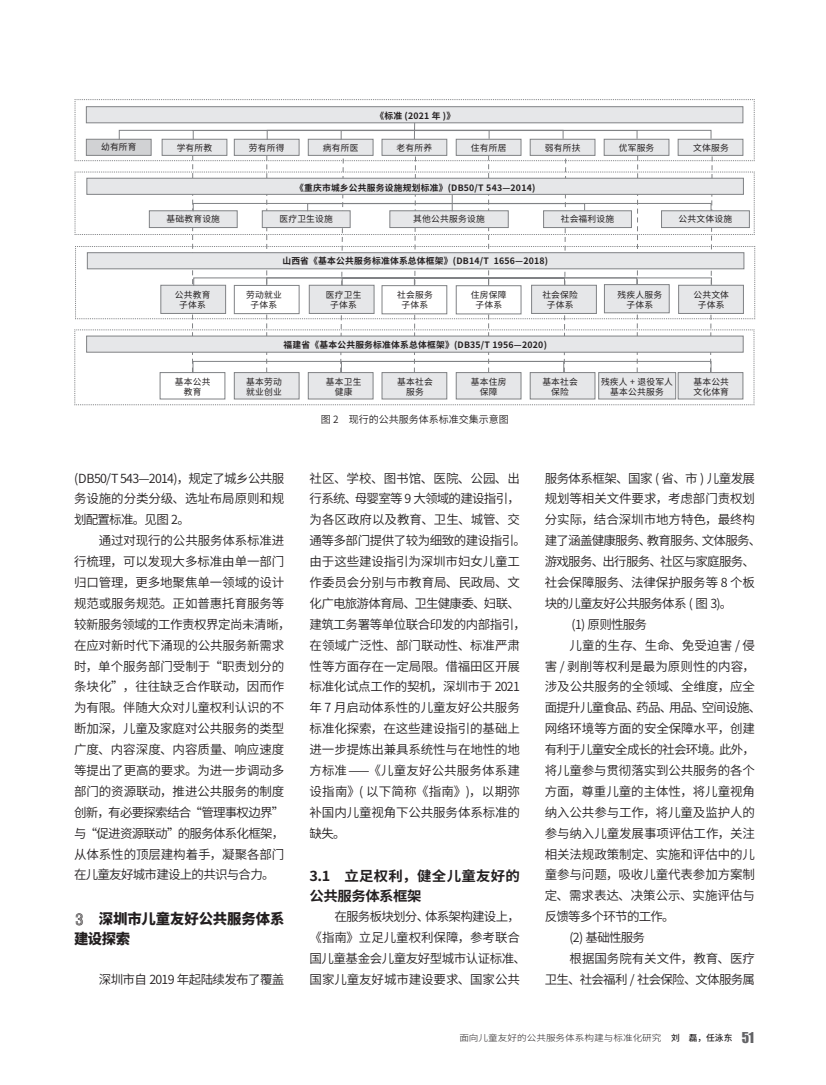
<style>
.page{position:relative;width:826px;height:1085px;background:#fff}
.page>*{position:absolute;margin:0;border:0;box-sizing:border-box;transform-origin:0 0}
.一级标题{font:800 14.38px/19.2px "Source Han Sans CN";letter-spacing:-.01em;color:#231f20}
.二级标题{font:700 13.75px/20.9px "Source Han Sans CN";letter-spacing:.02em;color:#231f20;scale:1.05 1}
.正文{font:12.5px/20.9px "Source Han Sans CN";letter-spacing:-.01em;color:#231f20}
.正文-2{font:12.5px/20.9px "Source Han Sans CN";letter-spacing:-.045em;color:#231f20}
.正文-3{font:12.5px/20.9px "Source Han Sans CN";letter-spacing:-.04em;color:#231f20}
.正文-4{font:12.5px/20.9px "Source Han Sans CN";letter-spacing:-.06em;color:#231f20;text-align:right}
.正文-5{font:12.5px "Source Han Sans CN";letter-spacing:-.05em;color:#231f20}
.图说{font:10px "Source Han Sans CN";color:#231f20}
.框图文字{font:8.75px/10px "Source Han Sans CN";letter-spacing:.025em;color:#231f20;text-align:center}
.框图文字-2{font:700 8.75px "Source Han Sans CN";letter-spacing:.025em;color:#231f20}
.t1{font:300 8.75px "Source Han Sans CN";color:#231f20;scale:1.1 1}
.t2{font:500 8.75px "Source Han Sans CN";color:#231f20}
.s1{font-family:"H Yb 7 gj";font-weight:400;font-size:17.5px}
.s2{font-family:"Impact";font-weight:400;font-size:13.75px;color:#636366}
</style>
<div class="page">
<svg style="left:74px;top:99px;width:681px;height:306px"></svg>
<svg style="left:86px;top:252px;width:658px;height:147px"></svg>
<p class="框图文字" style="left:101px;top:142px;width:37px">幼有所育</p>
<p class="框图文字" style="left:177px;top:143px;width:37px">学有所教</p>
<p class="框图文字-2" style="left:375px;top:110px;width:81px">《标准 (2021 年 )》</p>
<p class="框图文字" style="left:249px;top:143px;width:37px">劳有所得</p>
<p class="框图文字" style="left:323px;top:143px;width:37px">病有所医</p>
<p class="框图文字" style="left:396px;top:143px;width:37px">老有所养</p>
<p class="框图文字" style="left:471px;top:143px;width:37px">住有所居</p>
<p class="框图文字" style="left:544px;top:143px;width:37px">弱有所扶</p>
<p class="框图文字" style="left:618px;top:143px;width:37px">优军服务</p>
<p class="框图文字" style="left:693px;top:143px;width:37px">文体服务</p>
<p class="框图文字-2" style="left:295px;top:183px;width:242px">《重庆市城乡公共服务设施规划标准》(DB50/T 543—2014)</p>
<p class="框图文字" style="left:166px;top:214px;width:55px">基础教育设施</p>
<p class="框图文字" style="left:279px;top:214px;width:55px">医疗卫生设施</p>
<p class="框图文字" style="left:413px;top:214px;width:73px">其他公共服务设施</p>
<p class="框图文字" style="left:560px;top:214px;width:55px">社会福利设施</p>
<p class="框图文字" style="left:678px;top:214px;width:55px">公共文体设施</p>
<p class="框图文字" style="left:175px;top:289px;width:37px">公共教育</p>
<p class="框图文字" style="left:179px;top:299px;width:28px">子体系</p>
<p class="框图文字" style="left:175px;top:376px;width:37px">基本公共</p>
<p class="框图文字" style="left:184px;top:386px;width:19px">教育</p>
<p class="框图文字-2" style="left:282px;top:256px;width:267px">山西省《基本公共服务标准体系总体框架》(DB14/T 1656—2018)</p>
<p class="框图文字" style="left:246px;top:289px;width:37px">劳动就业</p>
<p class="框图文字" style="left:250px;top:299px;width:28px">子体系</p>
<p class="框图文字" style="left:326px;top:289px;width:37px">医疗卫生</p>
<p class="框图文字" style="left:330px;top:299px;width:28px">子体系</p>
<p class="框图文字" style="left:397px;top:289px;width:37px">社会服务</p>
<p class="框图文字" style="left:401px;top:299px;width:28px">子体系</p>
<p class="框图文字" style="left:471px;top:289px;width:37px">住房保障</p>
<p class="框图文字" style="left:475px;top:299px;width:28px">子体系</p>
<p class="框图文字" style="left:542px;top:289px;width:37px">社会保险</p>
<p class="框图文字" style="left:547px;top:299px;width:28px">子体系</p>
<p class="框图文字" style="left:617px;top:289px;width:46px">残疾人服务子体系</p>
<p class="框图文字" style="left:693px;top:289px;width:37px">公共文体</p>
<p class="框图文字" style="left:698px;top:299px;width:28px">子体系</p>
<p class="框图文字-2" style="left:283px;top:340px;width:265px">福建省《基本公共服务标准体系总体框架》(DB35/T 1956—2020)</p>
<p class="框图文字" style="left:246px;top:376px;width:37px">基本劳动</p>
<p class="框图文字" style="left:246px;top:386px;width:37px">就业创业</p>
<p class="框图文字" style="left:326px;top:376px;width:37px">基本卫生</p>
<p class="框图文字" style="left:335px;top:386px;width:19px">健康</p>
<p class="框图文字" style="left:397px;top:376px;width:37px">基本社会</p>
<p class="框图文字" style="left:406px;top:386px;width:19px">服务</p>
<p class="框图文字" style="left:471px;top:376px;width:37px">基本住房</p>
<p class="框图文字" style="left:480px;top:386px;width:19px">保障</p>
<p class="框图文字" style="left:542px;top:376px;width:37px">基本社会</p>
<p class="框图文字" style="left:551px;top:386px;width:19px">保险</p>
<p class="框图文字" style="left:601px;top:376px;width:74px">残疾人 + 退役军人基本公共服务</p>
<p class="框图文字" style="left:693px;top:376px;width:37px">基本公共</p>
<p class="框图文字" style="left:693px;top:386px;width:37px">文化体育</p>
<p class="图说" style="left:321px;top:413px;width:189px">图 2　现行的公共服务体系标准交集示意图</p>
<p class="正文" style="left:74px;top:468px;width:212px;text-align:justify">(DB50/T 543—2014)，规定了城乡公共服务设施的分类分级、选址布局原则和规划配置标准。见图 2。</p>
<p class="正文" style="left:74px;top:530px;width:218px;text-indent:25px">通过对现行的公共服务体系标准进行梳理，可以发现大多标准由单一部门归口管理，更多地聚焦单一领域的设计规范或服务规范。正如普惠托育服务等较新服务领域的工作责权界定尚未清晰，在应对新时代下涌现的公共服务新需求时，单个服务部门受制于“职责划分的条块化”，往往缺乏合作联动，因而作为有限。伴随大众对儿童权利认识的不断加深，儿童及家庭对公共服务的类型广度、内容深度、内容质量、响应速度等提出了更高的要求。为进一步调动多部门的资源联动，推进公共服务的制度创新，有必要探索结合“管理事权边界”与“促进资源联动”的服务体系化框架，从体系性的顶层建构着手，凝聚各部门在儿童友好城市建设上的共识与合力。</p>
<p class="一级标题" style="left:74px;top:909px;width:212px"><span class="s1">3</span>　深圳市儿童友好公共服务体系建设探索</p>
<p class="正文-5" style="left:99px;top:972px;width:187px">深圳市自 2019 年起陆续发布了覆盖</p>
<p class="正文" style="left:309px;top:468px;width:218px">社区、学校、图书馆、医院、公园、出行系统、母婴室等 9 大领域的建设指引，为各区政府以及教育、卫生、城管、交通等多部门提供了较为细致的建设指引。由于这些建设指引为深圳市妇女儿童工作委员会分别与市教育局、民政局、文化广电旅游体育局、卫生健康委、妇联、建筑工务署等单位联合印发的内部指引，在领域广泛性、部门联动性、标准严肃性等方面存在一定局限。借福田区开展标准化试点工作的契机，深圳市于 2021年 7 月启动体系性的儿童友好公共服务标准化探索，在这些建设指引的基础上进一步提炼出兼具系统性与在地性的地方标准—《儿童友好公共服务体系建设指南》( 以下简称《指南》)，以期弥补国内儿童视角下公共服务体系标准的缺失。</p>
<p class="二级标题" style="left:309px;top:865px;width:202px">3.1　立足权利，健全儿童友好的公共服务体系框架</p>
<p class="正文-3" style="left:309px;top:906px;width:218px;text-indent:25px">在服务板块划分、体系架构建设上，《指南》立足儿童权利保障，参考联合国儿童基金会儿童友好型城市认证标准、国家儿童友好城市建设要求、国家公共</p>
<p class="正文-2" style="left:544px;top:468px;width:218px">服务体系框架、国家 ( 省、市 ) 儿童发展规划等相关文件要求，考虑部门责权划分实际，结合深圳市地方特色，最终构建了涵盖健康服务、教育服务、文体服务、游戏服务、出行服务、社区与家庭服务、社会保障服务、法律保护服务等 8 个板块的儿童友好公共服务体系 ( 图 3)。</p>
<p class="正文" style="left:571px;top:614px;width:77px">(1) 原则性服务</p>
<p class="正文" style="left:544px;top:635px;width:218px;text-indent:25px">儿童的生存、生命、免受迫害 / 侵害 / 剥削等权利是最为原则性的内容，涉及公共服务的全领域、全维度，应全面提升儿童食品、药品、用品、空间设施、网络环境等方面的安全保障水平，创建有利于儿童安全成长的社会环境。此外，将儿童参与贯彻落实到公共服务的各个方面，尊重儿童的主体性，将儿童视角纳入公共参与工作，将儿童及监护人的参与纳入儿童发展事项评估工作，关注相关法规政策制定、实施和评估中的儿童参与问题，吸收儿童代表参加方案制定、需求表达、决策公示、实施评估与反馈等多个环节的工作。</p>
<p class="正文" style="left:569px;top:927px;width:77px">(2) 基础性服务</p>
<p class="正文-4" style="left:544px;top:948px;width:212px">根据国务院有关文件，教育、医疗<br>卫生、社会福利 / 社会保险、文体服务属</p>
<p class="t1" style="left:459px;top:1032px;width:180px">面向儿童友好的公共服务体系构建与标准化研究</p>
<p class="t2" style="left:671px;top:1032px;width:84px">刘　磊，任泳东 <span class="s2">51</span></p>
</div>
